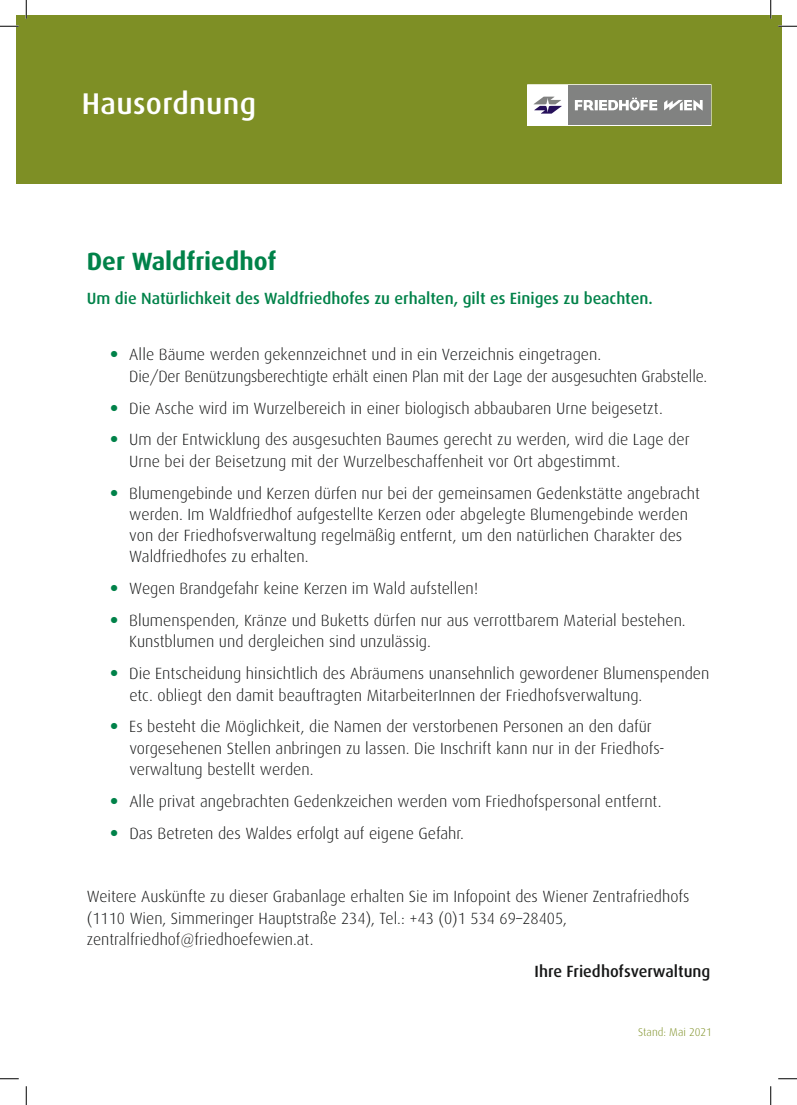
<style>
.page{position:relative;width:797px;height:1105px;background:#fff}
.page>*{position:absolute;margin:0;border:0;box-sizing:border-box;transform-origin:0 0}
.t1{font:500 30px "Dax";letter-spacing:.01em;color:#fff}
.t2{font:700 25px "Dax";color:#008249}
.t3{font:300 16.25px/21.2px "Dax";color:#151616}
.t4{font:500 16.25px "Dax";color:#008249}
.t5{font:500 16.25px "Dax";color:#151616}
.t6{font:300 11.25px "Dax";color:#7e8f25}
.s1{font-weight:900;color:#008249}
</style>
<div class="page">
<div style="left:16px;top:16px;width:765px;height:168px;background:#7e8f25"></div>
<svg style="left:527px;top:84px;width:184px;height:42px"></svg>
<div style="left:527px;top:85px;width:183px;height:40px;background:#818281"></div>
<div style="left:527px;top:85px;width:40px;height:40px;background:#fff"></div>
<svg style="left:533px;top:97px;width:28px;height:17px"></svg>
<svg style="left:664px;top:100px;width:38px;height:11px"></svg>
<svg style="left:575px;top:98px;width:82px;height:12px"></svg>
<svg style="left:0;top:25px;width:19px;height:2px"></svg>
<svg style="left:778px;top:25px;width:19px;height:2px"></svg>
<svg style="left:0;top:1078px;width:19px;height:1px"></svg>
<svg style="left:778px;top:1078px;width:19px;height:1px"></svg>
<svg style="left:25px;top:0;width:2px;height:19px"></svg>
<svg style="left:25px;top:1086px;width:2px;height:19px"></svg>
<svg style="left:770px;top:0;width:1px;height:19px"></svg>
<svg style="left:770px;top:1086px;width:1px;height:19px"></svg>
<h1 class="t1" style="left:82px;top:87px;width:176px">Hausordnung</h1>
<h2 class="t2" style="left:87px;top:247px;width:191px">Der Waldfriedhof</h2>
<p class="t4" style="left:87px;top:289px;width:567px">Um die Natürlichkeit des Waldfriedhofes zu erhalten, gilt es Einiges zu beachten.</p>
<p class="t3" style="left:129px;top:344px;width:579px;text-indent:-19px"><span class="s1">•</span> Alle Bäume werden gekennzeichnet und in ein Verzeichnis eingetragen.<br>Die/Der Benützungsberechtigte erhält einen Plan mit der Lage der ausgesuchten Grabstelle.</p>
<p class="t3" style="left:111px;top:397px;width:554px"><span class="s1">•</span> Die Asche wird im Wurzelbereich in einer biologisch abbaubaren Urne beigesetzt.</p>
<p class="t3" style="left:129px;top:429px;width:561px;text-indent:-19px"><span class="s1">•</span> Um der Entwicklung des ausgesuchten Baumes gerecht zu werden, wird die Lage der<br>Urne bei der Beisetzung mit der Wurzelbeschaffenheit vor Ort abgestimmt.</p>
<p class="t3" style="left:129px;top:483px;width:572px;text-indent:-19px"><span class="s1">•</span> Blumengebinde und Kerzen dürfen nur bei der gemeinsamen Gedenkstätte angebracht werden. Im Waldfriedhof aufgestellte Kerzen oder abgelegte Blumengebinde werden von der Friedhofsverwaltung regelmäßig entfernt, um den natürlichen Charakter des Waldfriedhofes zu erhalten.</p>
<p class="t3" style="left:111px;top:578px;width:369px"><span class="s1">•</span> Wegen Brandgefahr keine Kerzen im Wald aufstellen!</p>
<p class="t3" style="left:129px;top:610px;width:558px;text-indent:-19px"><span class="s1">•</span> Blumenspenden, Kränze und Buketts dürfen nur aus verrottbarem Material bestehen.<br>Kunstblumen und dergleichen sind unzulässig.</p>
<p class="t3" style="left:129px;top:663px;width:581px;text-indent:-19px"><span class="s1">•</span> Die Entscheidung hinsichtlich des Abräumens unansehnlich gewordener Blumenspenden etc. obliegt den damit beauftragten MitarbeiterInnen der Friedhofsverwaltung.</p>
<p class="t3" style="left:129px;top:716px;width:537px;text-indent:-19px"><span class="s1">•</span> Es besteht die Möglichkeit, die Namen der verstorbenen Personen an den dafür vorgesehenen Stellen anbringen zu lassen. Die Inschrift kann nur in der Friedhofs&shy;verwaltung bestellt werden.</p>
<p class="t3" style="left:111px;top:791px;width:552px"><span class="s1">•</span> Alle privat angebrachten Gedenkzeichen werden vom Friedhofspersonal entfernt.</p>
<p class="t3" style="left:111px;top:823px;width:355px"><span class="s1">•</span> Das Betreten des Waldes erfolgt auf eigene Gefahr.</p>
<p class="t3" style="left:87px;top:886px;width:604px">Weitere Auskünfte zu dieser Grabanlage erhalten Sie im Infopoint des Wiener Zentrafriedhofs (1110 Wien, Simmeringer Hauptstraße 234), Tel.: +43 (0)1 534 69–28405, zentralfriedhof@friedhoefewien.at.</p>
<p class="t5" style="left:534px;top:962px;width:177px">Ihre Friedhofsverwaltung</p>
<p class="t6" style="left:638px;top:1025px;width:75px">Stand: Mai 2021</p>
</div>
